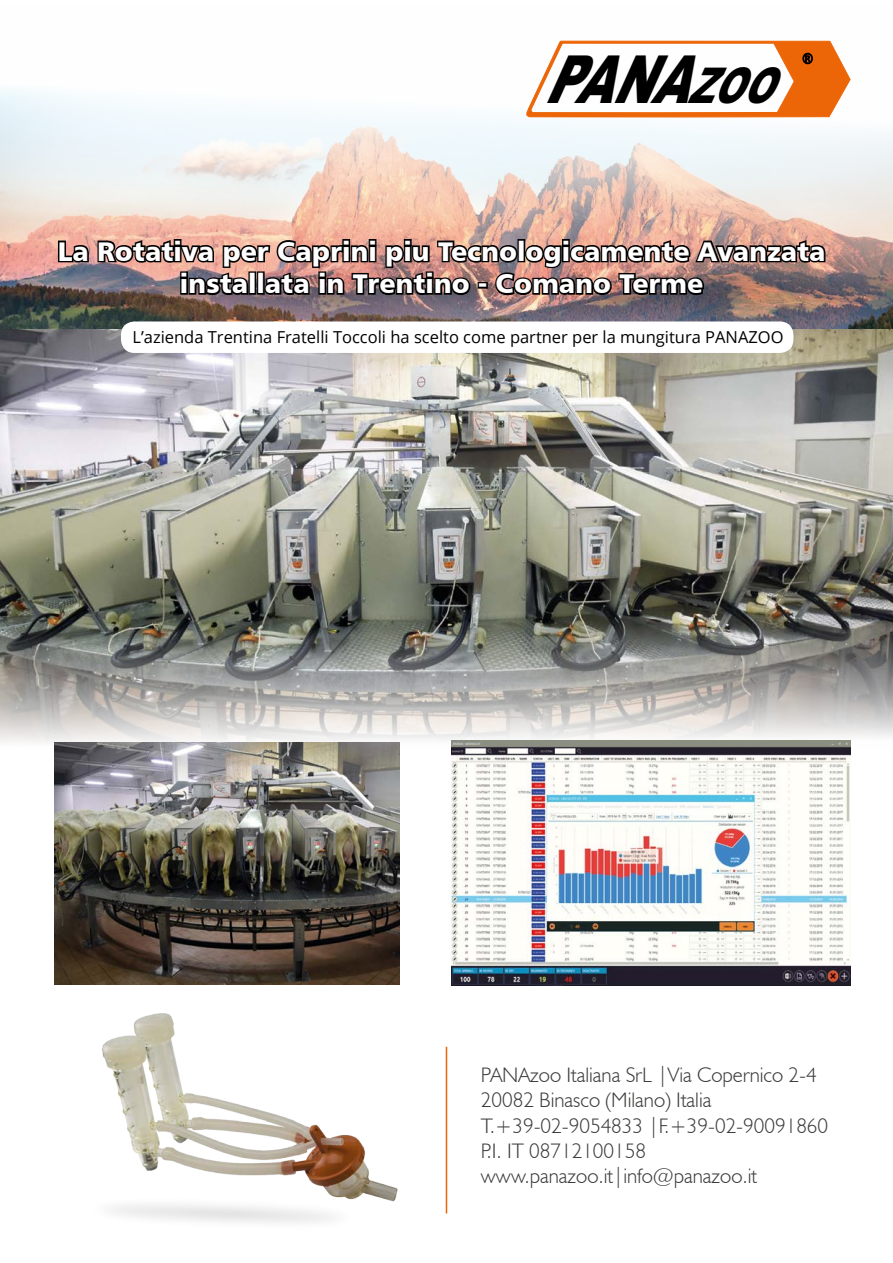
<style>
.page{position:relative;width:893px;height:1263px;background:#fff}
.page>*{position:absolute;margin:0;border:0;box-sizing:border-box;transform-origin:0 0}
.t1{font:italic 900 66.45px "Arial";color:#000;scale:.72 1}
.t2{font:27px/32.4px "Humanist 777 BT Black B";color:#fff;text-align:center}
.t3{font:300 21px/25.2px "Humanist 521 BT";color:#3c3c3b}
.t4{font:16.5px "Open Sans";color:#000}
.s1{font-size:49.35px}
</style>
<div class="page">
<img style="left:0;top:40px;width:893px;height:290px">
<svg style="left:526px;top:41px;width:324px;height:77px"></svg>
<img style="left:0;top:330px;width:893px;height:419px">
<svg style="left:56px;top:239px;width:34px;height:26px"></svg>
<img style="left:96px;top:237px;width:731px;height:60px">
<div style="left:121px;top:321px;width:672px;height:32px;background:#fff;border-radius:14px"></div>
<hr style="left:446px;top:1047px;width:1px;height:166px;background:#ec6608">
<img style="left:55px;top:742px;width:344px;height:242px">
<img style="left:452px;top:741px;width:398px;height:245px">
<img style="left:102px;top:1013px;width:296px;height:210px">
<h1 class="t1" style="left:544px;top:41px;width:340px">PANA<span class="s1">ZOO</span></h1>
<p class="t2" style="left:58px;top:234px;width:769px">La Rotativa per Caprini piu Tecnologicamente Avanzata installata in Trentino - Comano Terme</p>
<p class="t4" style="left:132px;top:325px;width:653px">L’azienda Trentina Fratelli Toccoli ha scelto come partner per la mungitura PANAZOO</p>
<p class="t3" style="left:481px;top:1062px;width:349px">PANAzoo Italiana SrL |Via Copernico 2-4<br>20082 Binasco (Milano) Italia T.+39-02-9054833 |F.+39-02-90091860<br>P.I. IT 08712100158 www.panazoo.it|info@panazoo.it</p>
</div>
